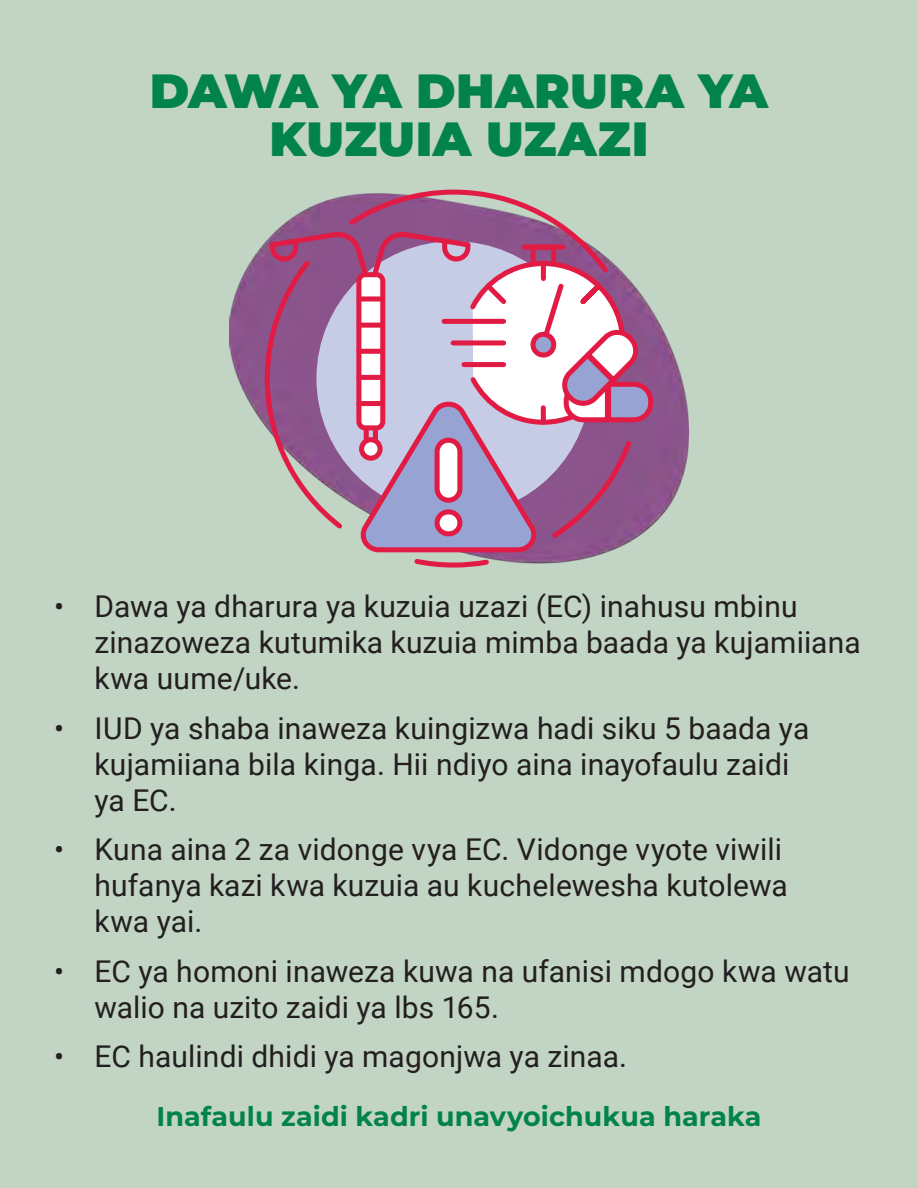
<style>
.page{position:relative;width:918px;height:1188px;background:#c2d4c4}
.page>*{position:absolute;margin:0;border:0;box-sizing:border-box;transform-origin:0 0}
.t1{font:900 48px "Montserrat";letter-spacing:.01em;color:#02834c}
.t2{font:30px/36px "Roboto";letter-spacing:.005em;color:#231f20}
.Paragraph_Style_1{font:700 27px "Montserrat";color:#02834c}
</style>
<div class="page">
<img style="left:230px;top:246px;width:458px;height:276px">
<svg style="left:262px;top:189px;width:394px;height:379px"></svg>
<p class="t1" style="left:150px;top:55px;width:620px">DAWA YA DHARURA YA</p>
<p class="t1" style="left:269px;top:103px;width:381px">KUZUIA UZAZI</p>
<p class="t2" style="left:94px;top:587px;width:768px;text-indent:-40px">• Dawa ya dharura ya kuzuia uzazi (EC) inahusu mbinu zinazoweza kutumika kuzuia mimba baada ya kujamiiana kwa uume/uke.</p>
<p class="t2" style="left:94px;top:709px;width:716px;text-indent:-40px">• IUD ya shaba inaweza kuingizwa hadi siku 5 baada ya kujamiiana bila kinga. Hii ndiyo aina inayofaulu zaidi ya EC.</p>
<p class="t2" style="left:94px;top:830px;width:695px;text-indent:-40px">• Kuna aina 2 za vidonge vya EC. Vidonge vyote viwili hufanya kazi kwa kuzuia au kuchelewesha kutolewa kwa yai.</p>
<p class="t2" style="left:94px;top:952px;width:757px;text-indent:-40px">• EC ya homoni inaweza kuwa na ufanisi mdogo kwa watu walio na uzito zaidi ya lbs 165.</p>
<p class="t2" style="left:54px;top:1037px;width:575px">• EC haulindi dhidi ya magonjwa ya zinaa.</p>
<p class="Paragraph_Style_1" style="left:156px;top:1097px;width:607px">Inafaulu zaidi kadri unavyoichukua haraka</p>
</div>
